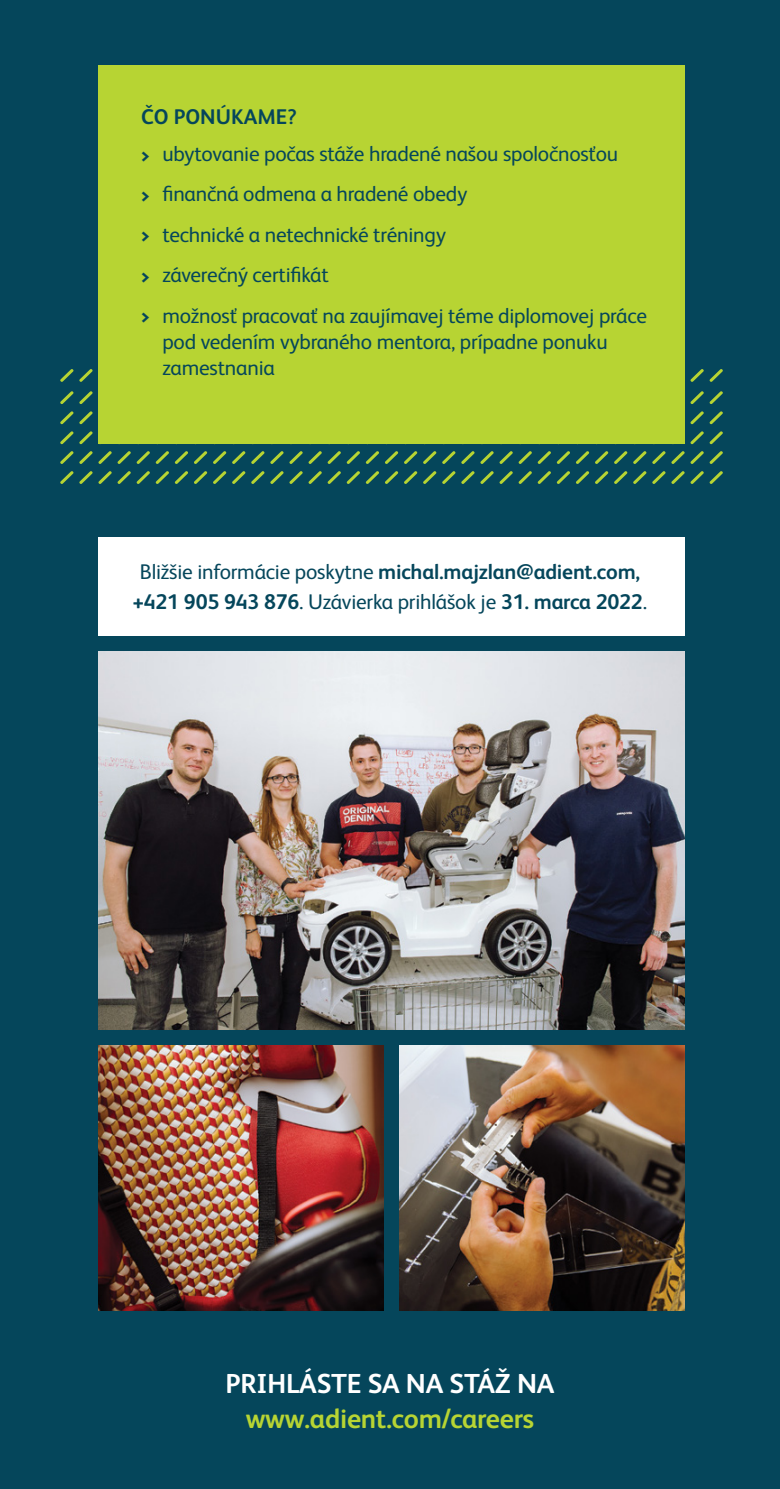
<style>
.page{position:relative;width:780px;height:1489px;background:#fff}
.page>*{position:absolute;margin:0;border:0;box-sizing:border-box;transform-origin:0 0}
.t1{font:700 27.5px "Adient Sans";letter-spacing:-.01em;color:#b7d433}
.t2{font:700 27.5px "Adient Sans";letter-spacing:-.01em;color:#fff}
.t3{font:21.25px/40.5px "Adient Sans";letter-spacing:-.01em;color:#05465b}
.t4{font:700 21.25px/30px "Adient Sans";letter-spacing:-.01em;color:#05465b;text-align:center}
.t5{font:700 21.25px/40.5px "Henkel Milo";color:#05465b;text-align:justify}
.s1{font-weight:400}
</style>
<div class="page">
<div style="left:0;top:0;width:780px;height:1488px;background:#05465b"></div>
<svg style="left:60px;top:369px;width:663px;height:13px"></svg>
<svg style="left:60px;top:391px;width:663px;height:13px"></svg>
<svg style="left:60px;top:411px;width:663px;height:13px"></svg>
<svg style="left:60px;top:431px;width:663px;height:13px"></svg>
<svg style="left:60px;top:451px;width:663px;height:13px"></svg>
<svg style="left:60px;top:471px;width:663px;height:13px"></svg>
<div style="left:98px;top:65px;width:587px;height:379px;background:#b7d433"></div>
<div style="left:98px;top:537px;width:587px;height:99px;background:#fff"></div>
<img style="left:98px;top:651px;width:587px;height:378px">
<img style="left:98px;top:1045px;width:285px;height:265px">
<img style="left:400px;top:1045px;width:285px;height:265px">
<p class="t4" style="left:141px;top:100px;width:157px">ČO PONÚKAME?</p>
<p class="t3" style="left:162px;top:132px;width:486px">ubytovanie počas stáže hradené našou spoločnosťou finančná odmena a hradené obedy<br>technické a netechnické tréningy<br>záverečný certifikát<br>možnosť pracovať na zaujímavej téme diplomovej práce</p>
<p class="t3" style="left:162px;top:327px;width:447px;line-height:26.2px">pod vedením vybraného mentora, prípadne ponuku zamestnania</p>
<p class="t5" style="left:141px;top:135px;width:10px">&gt; &gt; &gt; &gt; &gt;</p>
<p class="t4" style="left:133px;top:556px;width:515px"><span class="s1">Bližšie informácie poskytne</span> michal.majzlan@adient.com, +421 905 943 876<span class="s1">. Uzávierka prihlášok je</span> 31. marca 2022<span class="s1">.</span></p>
<p class="t2" style="left:225px;top:1364px;width:330px">PRIHLÁSTE SA NA STÁŽ NA</p>
<p class="t1" style="left:246px;top:1399px;width:290px">www.adient.com/careers</p>
</div>
